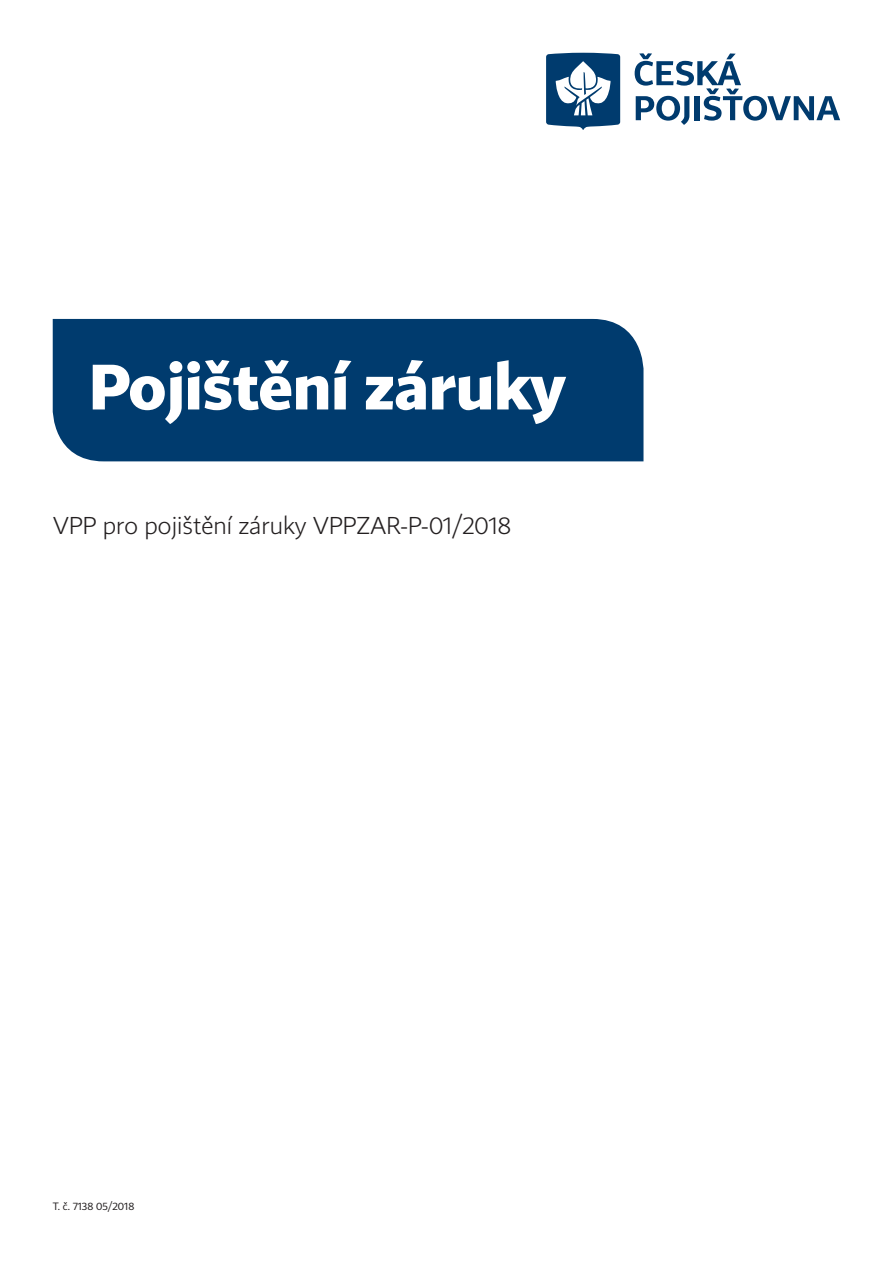
<style>
.page{position:relative;width:893px;height:1263px;background:#fff}
.page>*{position:absolute;margin:0;border:0;box-sizing:border-box;transform-origin:0 0}
.t1{font:700 63px "CP";color:#fff}
.t2{font:24px "CP Light";color:#231f20}
.t3{font:10.5px "CP";color:#231f20}
</style>
<div class="page">
<svg style="left:635px;top:53px;width:205px;height:72px"></svg>
<svg style="left:546px;top:53px;width:74px;height:77px"></svg>
<div style="left:53px;top:319px;width:590px;height:142px;background:#003b6e"></div>
<h1 class="t1" style="left:90px;top:347px;width:478px">Pojištění záruky</h1>
<p class="t2" style="left:53px;top:511px;width:460px">VPP pro pojištění záruky VPPZAR-P-01/2018</p>
<p class="t3" style="left:53px;top:1200px;width:83px">T. č. 7138 05/2018</p>
</div>
